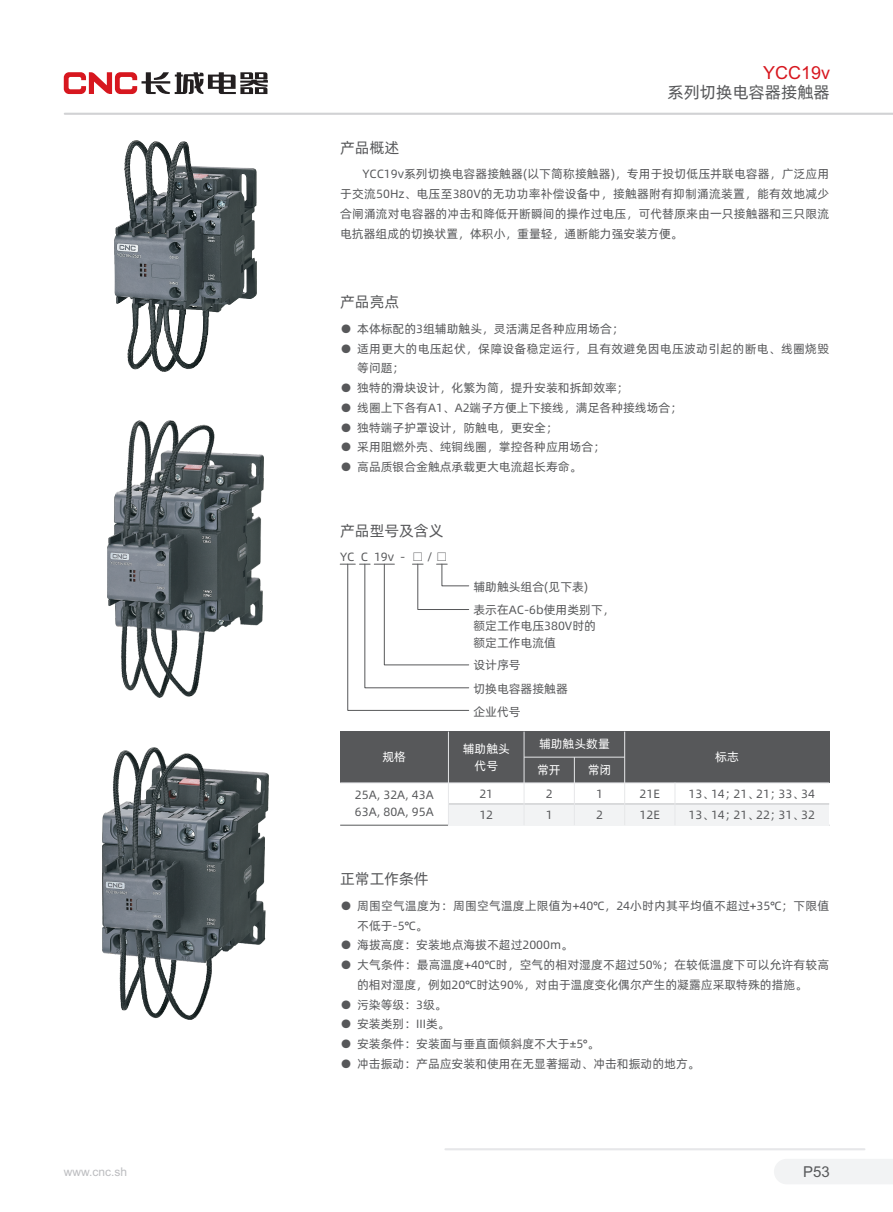
<style>
.page{position:relative;width:893px;height:1212px;background:#fff}
.page>*{position:absolute;margin:0;border:0;box-sizing:border-box;transform-origin:0 0}
.t1{font:18px "Arial";color:#d7171f}
.t2{font:16.5px "Alibaba Pu Hui Ti";color:#57585a}
.t3{font:15px "Alibaba Pu Hui Ti";color:#57585a}
.t4{font:15px "Arial";color:#57585a}
.t5{font:12px/19.8px "Alibaba Pu Hui Ti";color:#57585a}
.t6{font:12px/19.8px "Alibaba Pu Hui Ti";letter-spacing:.025em;color:#57585a}
.t7{font:12px/16.5px "Alibaba Pu Hui Ti";color:#fff;text-align:center}
.t8{font:12px "Arial";color:#bcbdc0}
</style>
<div class="page">
<hr style="left:64px;top:113px;width:829px;height:2px;background:#d5d5d7">
<svg style="left:64px;top:72px;width:204px;height:22px"></svg>
<hr style="left:444px;top:1148px;width:421px;height:2px;background:#e6e7e9">
<svg style="left:340px;top:563px;width:129px;height:148px"></svg>
<div style="left:340px;top:732px;width:489px;height:51px;background:#57585a"></div>
<hr style="left:340px;top:782px;width:489px;height:1px;background:#bcbdc0">
<hr style="left:340px;top:825px;width:489px;height:1px;background:#57585a">
<img style="left:115px;top:140px;width:141px;height:231px">
<img style="left:108px;top:421px;width:155px;height:277px">
<img style="left:103px;top:747px;width:165px;height:272px">
<div style="left:774px;top:1159px;width:119px;height:25px;background:#f2f3f4"></div>
<div style="left:448px;top:804px;width:381px;height:21px;background:#f2f3f4"></div>
<hr style="left:524px;top:757px;width:101px;height:1px;background:#e6e7e9">
<hr style="left:448px;top:803px;width:381px;height:1px;background:#bcbdc0">
<hr style="left:448px;top:732px;width:1px;height:93px;background:#e6e7e9">
<hr style="left:624px;top:732px;width:1px;height:93px;background:#e6e7e9">
<hr style="left:524px;top:732px;width:1px;height:93px;background:#e6e7e9">
<hr style="left:574px;top:757px;width:1px;height:68px;background:#e6e7e9">
<hr style="left:675px;top:783px;width:1px;height:42px;background:#e6e7e9">
<p class="t8" style="left:64px;top:1167px;width:65px">www.cnc.sh</p>
<p class="t3" style="left:340px;top:140px;width:61px">产品概述</p>
<h1 class="t1" style="left:763px;top:66px;width:69px">YCC19v</h1>
<h2 class="t2" style="left:667px;top:84px;width:164px">系列切换电容器接触器</h2>
<p class="t5" style="left:340px;top:164px;width:490px;text-align:justify;text-indent:22px">YCC19v系列切换电容器接触器(以下简称接触器)，专用于投切低压并联电容器，广泛应用于交流50Hz、电压至380V的无功功率补偿设备中，接触器附有抑制涌流装置，能有效地减少合闸涌流对电容器的冲击和降低开断瞬间的操作过电压，可代替原来由一只接触器和三只限流电抗器组成的切换状置，体积小，重量轻，通断能力强安装方便。</p>
<p class="t3" style="left:340px;top:294px;width:61px">产品亮点</p>
<p class="t5" style="left:340px;top:319px;width:285px">● 本体标配的3组辅助触头，灵活满足各种应用场合；</p>
<p class="t6" style="left:357px;top:338px;width:473px;text-indent:-17px">● 适用更大的电压起伏，保障设备稳定运行，且有效避免因电压波动引起的断电、线圈烧毁等问题；</p>
<p class="t5" style="left:340px;top:378px;width:290px">● 独特的滑块设计，化繁为简，提升安装和拆卸效率；</p>
<p class="t5" style="left:340px;top:398px;width:344px">● 线圈上下各有A1、A2端子方便上下接线，满足各种接线场合；</p>
<p class="t5" style="left:340px;top:417px;width:219px">● 独特端子护罩设计，防触电，更安全；</p>
<p class="t5" style="left:340px;top:437px;width:266px">● 采用阻燃外壳、纯铜线圈，掌控各种应用场合；</p>
<p class="t5" style="left:340px;top:457px;width:243px">● 高品质银合金触点承载更大电流超长寿命。</p>
<p class="t3" style="left:340px;top:523px;width:105px">产品型号及含义</p>
<p class="t5" style="left:340px;top:547px;width:109px">YC C 19v - □ / □</p>
<p class="t7" style="left:382px;top:749px;width:25px">规格</p>
<p class="t5" style="left:355px;top:787px;width:80px;line-height:16.5px">25A, 32A, 43A<br>63A, 80A, 95A</p>
<p class="t5" style="left:473px;top:575px;width:143px;line-height:23.1px">辅助触头组合(见下表)<br>表示在AC-6b使用类别下，</p>
<p class="t5" style="left:473px;top:618px;width:124px;line-height:16.5px">额定工作电压380V时的额定工作电流值</p>
<p class="t5" style="left:473px;top:654px;width:96px;line-height:23.1px">设计序号<br>切换电容器接触器企业代号</p>
<p class="t7" style="left:539px;top:736px;width:72px">辅助触头数量</p>
<p class="t5" style="left:479px;top:783px;width:15px;line-height:21.3px">21<br>12</p>
<p class="t7" style="left:463px;top:741px;width:49px">辅助触头代号</p>
<p class="t7" style="left:715px;top:749px;width:25px">标志</p>
<p class="t7" style="left:588px;top:762px;width:25px">常闭</p>
<p class="t5" style="left:596px;top:783px;width:8px;line-height:21.3px">1<br>2</p>
<p class="t5" style="left:688px;top:783px;width:128px;line-height:21.3px">13、14；21、21；33、34<br>13、14；21、22；31、32</p>
<p class="t7" style="left:537px;top:762px;width:25px">常开</p>
<p class="t5" style="left:546px;top:783px;width:8px;line-height:21.3px">2<br>1</p>
<p class="t5" style="left:640px;top:783px;width:22px;line-height:21.3px">21E<br>12E</p>
<p class="t3" style="left:340px;top:871px;width:90px">正常工作条件</p>
<p class="t5" style="left:357px;top:896px;width:473px;text-indent:-17px">● 周围空气温度为：周围空气温度上限值为+40℃，24小时内其平均值不超过+35℃；下限值不低于-5℃。</p>
<p class="t5" style="left:340px;top:935px;width:234px">● 海拔高度：安装地点海拔不超过2000m。</p>
<p class="t5" style="left:340px;top:955px;width:490px;text-align:center">● 大气条件：最高温度+40℃时，空气的相对湿度不超过50%；在较低温度下可以允许有较高的相对湿度，例如20℃时达90%，对由于温度变化偶尔产生的凝露应采取特殊的措施。</p>
<p class="t5" style="left:340px;top:994px;width:108px">● 污染等级：3级。</p>
<p class="t5" style="left:340px;top:1014px;width:111px">● 安装类别：III类。</p>
<p class="t5" style="left:340px;top:1034px;width:261px">● 安装条件：安装面与垂直面倾斜度不大于±5°。</p>
<p class="t5" style="left:340px;top:1054px;width:361px">● 冲击振动：产品应安装和使用在无显著摇动、冲击和振动的地方。</p>
<p class="t4" style="left:803px;top:1166px;width:28px">P53</p>
</div>
